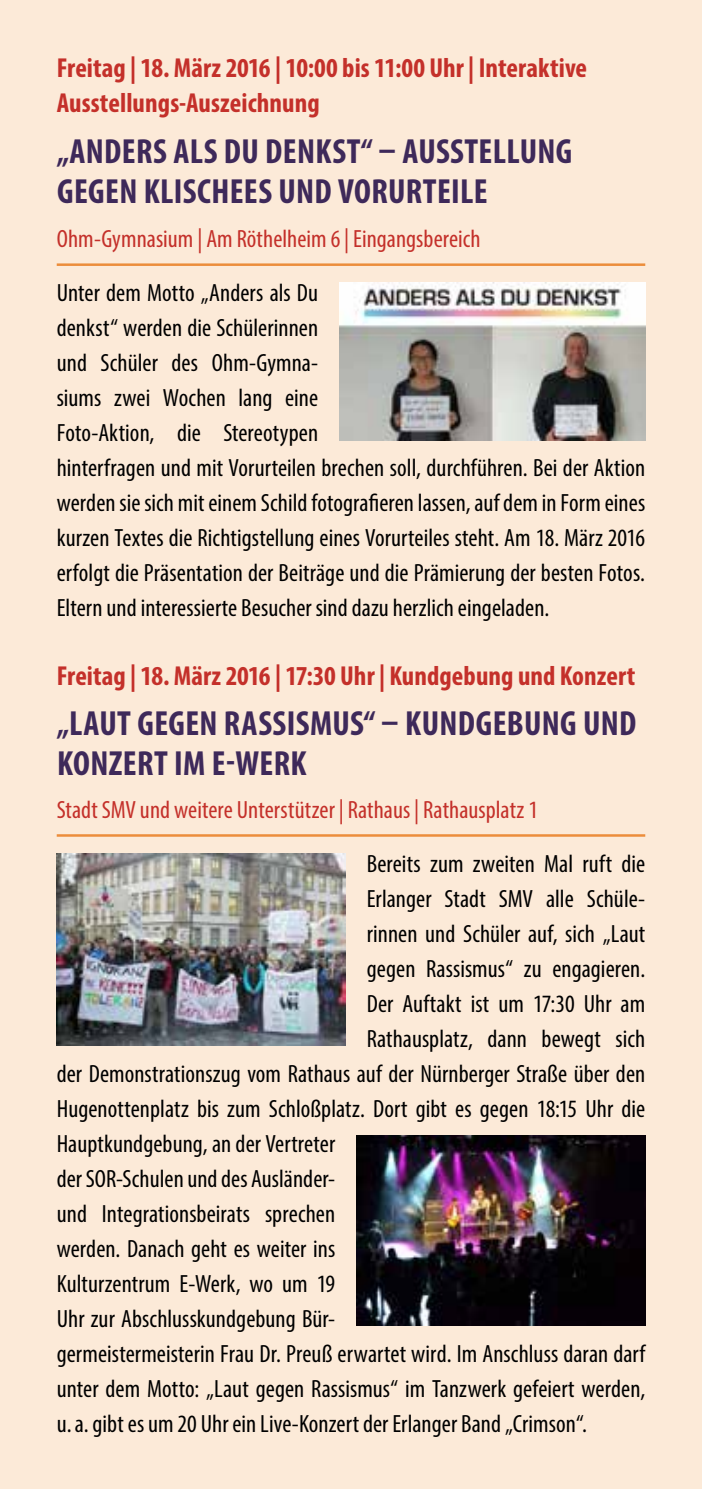
<style>
.page{position:relative;width:702px;height:1489px;background:#fff}
.page>*{position:absolute;margin:0;border:0;box-sizing:border-box;transform-origin:0 0}
.t1{font:700 condensed 35px/40px "Myriad Pro";letter-spacing:.01em;color:#3e295a}
.t2{font:700 condensed 27.5px/35px "Myriad Pro";color:#c4302a}
.t3{font:condensed 25px/35px "Myriad Pro";letter-spacing:.005em;color:#000}
.t4{font:condensed 25px "Myriad Pro";letter-spacing:.005em;color:#c4302a}
</style>
<div class="page">
<div style="left:0;top:0;width:702px;height:1488px;background:#fcead8"></div>
<img style="left:57px;top:853px;width:288px;height:192px">
<img style="left:356px;top:1135px;width:289px;height:190px">
<img style="left:339px;top:282px;width:306px;height:158px">
<hr style="left:57px;top:834px;width:588px;height:2px;background:#ec8d3b">
<hr style="left:57px;top:263px;width:588px;height:3px;background:#ec8d3b">
<p class="t2" style="left:57px;top:50px;width:532px">FREITAG | 18. MÄRZ 2016 | 10:00 BIS 11:00 UHR | INTERAKTIVE<br>AUSSTELLUNGS-AUSZEICHNUNG</p>
<h1 class="t1" style="left:57px;top:131px;width:515px">„ANDERS ALS DU DENKST“ – AUSSTELLUNG<br>GEGEN KLISCHEES UND VORURTEILE</h1>
<p class="t4" style="left:57px;top:224px;width:425px">Ohm-Gymnasium | Am Röthelheim 6 | Eingangsbereich</p>
<p class="t3" style="left:57px;top:275px;width:590px">Unter dem Motto „Anders als Du<br>denkst“ werden die Schülerinnen<br>und Schüler des Ohm-Gymna-<br>siums zwei Wochen lang eine<br>Foto-Aktion, die Stereotypen<br>hinterfragen und mit Vorurteilen brechen soll, durchführen. Bei der Aktion werden sie sich mit einem Schild fotografieren lassen, auf dem in Form eines kurzen Textes die Richtigstellung eines Vorurteiles steht. Am 18. März 2016 erfolgt die Präsentation der Beiträge und die Prämierung der besten Fotos.<br>Eltern und interessierte Besucher sind dazu herzlich eingeladen.</p>
<p class="t2" style="left:57px;top:657px;width:580px">FREITAG | 18. MÄRZ 2016 | 17:30 UHR | KUNDGEBUNG UND KONZERT</p>
<h1 class="t1" style="left:57px;top:703px;width:578px;text-indent:80px">GEGEN RASSISMUS“ – KUNDGEBUNG UND<br>KONZERT IM E-WERK</h1>
<h1 class="t1" style="left:57px;top:703px;width:29px">„LAUT</h1>
<p class="t4" style="left:57px;top:794px;width:483px">Stadt SMV und weitere Unterstützer | Rathaus | Rathausplatz 1</p>
<p class="t3" style="left:367px;top:845px;width:280px">Bereits zum zweiten Mal ruft die</p>
<p class="t3" style="left:367px;top:880px;width:280px">Erlanger Stadt SMV alle Schüle-</p>
<p class="t3" style="left:367px;top:915px;width:280px">rinnen und Schüler auf, sich „Laut</p>
<p class="t3" style="left:367px;top:950px;width:280px">gegen Rassismus“ zu engagieren.</p>
<p class="t3" style="left:367px;top:985px;width:280px">Der Auftakt ist um 17:30 Uhr am</p>
<p class="t3" style="left:367px;top:1020px;width:280px">Rathausplatz, dann bewegt sich</p>
<p class="t3" style="left:57px;top:1055px;width:590px">der Demonstrationszug vom Rathaus auf der Nürnberger Straße über den</p>
<p class="t3" style="left:57px;top:1090px;width:590px">Hugenottenplatz bis zum Schloßplatz. Dort gibt es gegen 18:15 Uhr die</p>
<p class="t3" style="left:57px;top:1125px;width:280px">Hauptkundgebung, an der Vertreter</p>
<p class="t3" style="left:57px;top:1160px;width:280px">der SOR-Schulen und des Ausländer-</p>
<p class="t3" style="left:57px;top:1195px;width:280px">und Integrationsbeirats sprechen</p>
<p class="t3" style="left:57px;top:1230px;width:280px">werden. Danach geht es weiter ins</p>
<p class="t3" style="left:57px;top:1265px;width:280px">Kulturzentrum E-Werk, wo um 19</p>
<p class="t3" style="left:57px;top:1300px;width:280px">Uhr zur Abschlusskundgebung Bür-</p>
<p class="t3" style="left:57px;top:1335px;width:590px">germeistermeisterin Frau Dr. Preuß erwartet wird. Im Anschluss daran darf</p>
<p class="t3" style="left:57px;top:1370px;width:590px">unter dem Motto: „Laut gegen Rassismus“ im Tanzwerk gefeiert werden,</p>
<p class="t3" style="left:57px;top:1405px;width:531px">u.a. gibt es um 20 Uhr ein Live-Konzert der Erlanger Band „Crimson“.</p>
</div>
